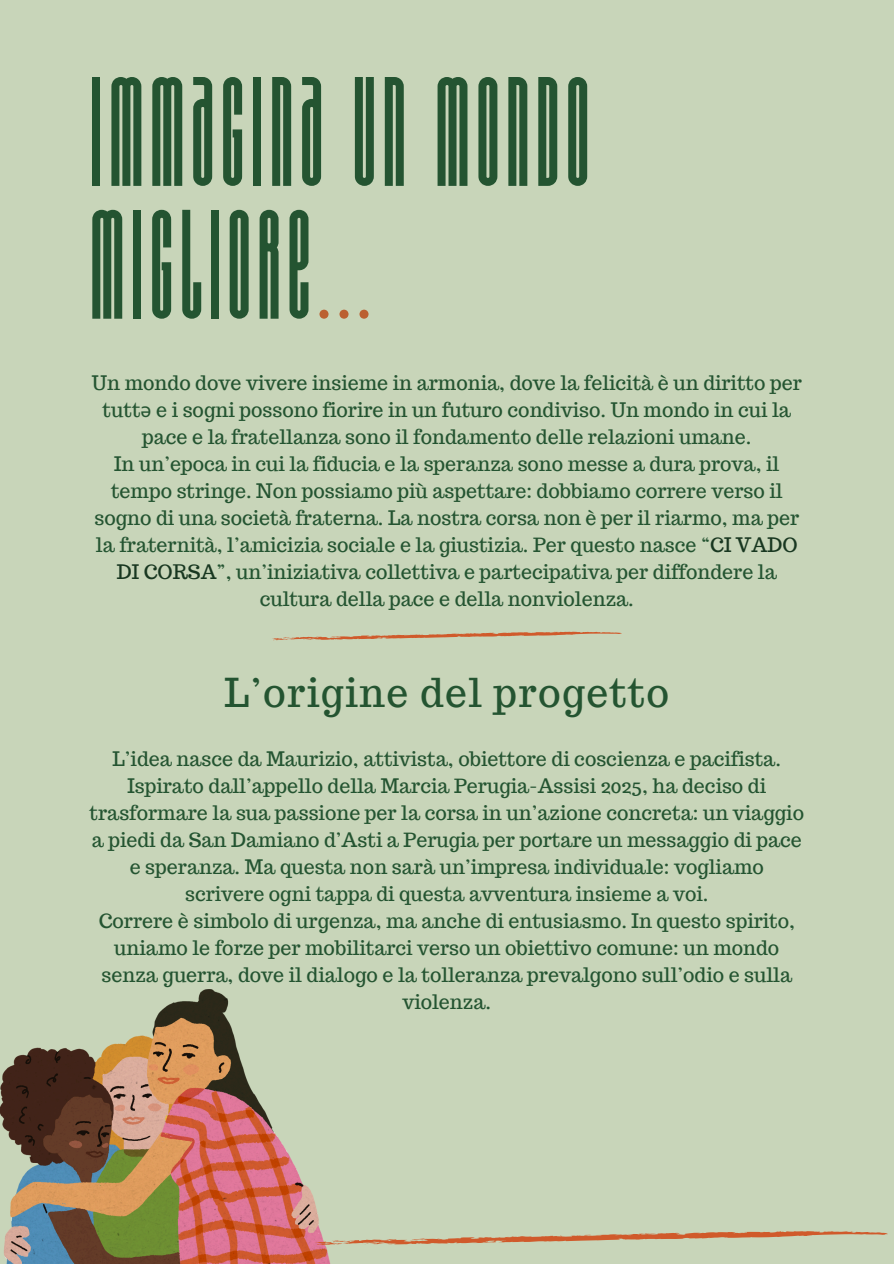
<style>
.page{position:relative;width:894px;height:1264px;background:#fff}
.page>*{position:absolute;margin:0;border:0;box-sizing:border-box;transform-origin:0 0}
.t1{font:148.05px/132.8px "ST Bubblegum";letter-spacing:.035em;color:#245431}
.t2{font:39px "Trocchi";letter-spacing:.035em;color:#245431}
.t3{font:19.5px/27px "Trocchi";color:#245431;text-align:center}
.s1{color:#bb6031}
.s2{font-family:"Noto Sans"}
.s3{color:#183720}
</style>
<div class="page">
<div style="left:0;top:0;width:893px;height:1263px;background:#c8d5b9"></div>
<img style="left:0;top:989px;width:335px;height:274px">
<svg style="left:314px;top:1231px;width:573px;height:13px"></svg>
<svg style="left:272px;top:631px;width:350px;height:9px"></svg>
<h1 class="t1" style="left:89px;top:68px;width:502px">IMMAGINA UN MONDO<br>MIGLIORE<span class="s1">...</span></h1>
<p class="t3" style="left:92px;top:369px;width:711px">Un mondo dove vivere insieme in armonia, dove la felicità è un diritto per tutt<span class="s2">ə</span> e i sogni possono fiorire in un futuro condiviso. Un mondo in cui la pace e la fratellanza sono il fondamento delle relazioni umane.</p>
<p class="t3" style="left:94px;top:450px;width:706px">In un’epoca in cui la fiducia e la speranza sono messe a dura prova, il tempo stringe. Non possiamo più aspettare: dobbiamo correre verso il sogno di una società fraterna. La nostra corsa non è per il riarmo, ma per la fraternità, l’amicizia sociale e la giustizia. Per questo nasce “<span class="s3">CI VADO DI CORSA</span>”, un’iniziativa collettiva e partecipativa per diffondere la cultura della pace e della nonviolenza.</p>
<p class="t2" style="left:224px;top:667px;width:446px">L’origine del progetto</p>
<h2 class="t3" style="left:90px;top:745px;width:715px">L’idea nasce da Maurizio, attivista, obiettore di coscienza e pacifista.<br>Ispirato dall’appello della Marcia Perugia-Assisi 2025, ha deciso di trasformare la sua passione per la corsa in un’azione concreta: un viaggio a piedi da San Damiano d’Asti a Perugia per portare un messaggio di pace e speranza. Ma questa non sarà un’impresa individuale: vogliamo scrivere ogni tappa di questa avventura insieme a voi.</h2>
<p class="t3" style="left:99px;top:907px;width:697px">Correre è simbolo di urgenza, ma anche di entusiasmo. In questo spirito, uniamo le forze per mobilitarci verso un obiettivo comune: un mondo senza guerra, dove il dialogo e la tolleranza prevalgono sull’odio e sulla violenza.</p>
</div>
